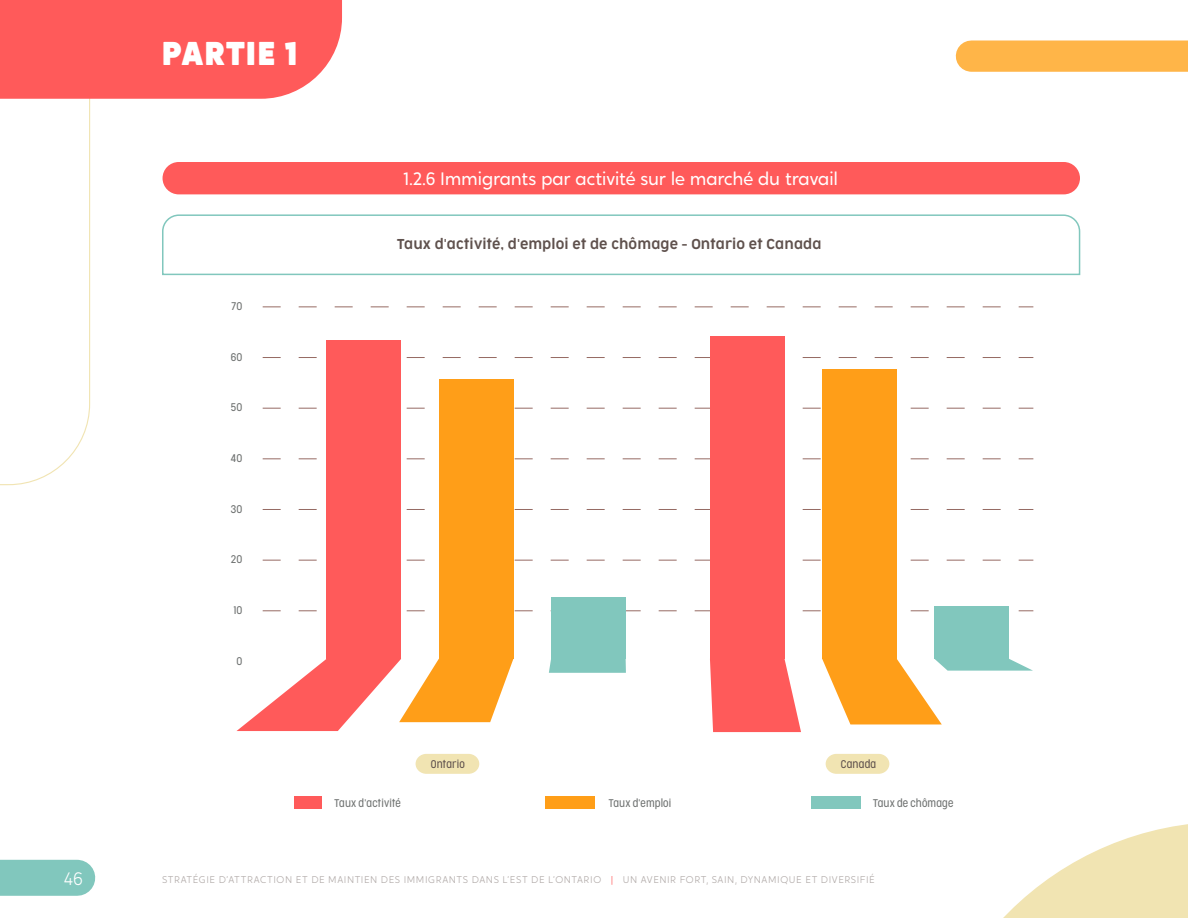
<style>
.page{position:relative;width:1188px;height:918px;background:#fff}
.page>*{position:absolute;margin:0;border:0;box-sizing:border-box;transform-origin:0 0}
.t1{font:900 33px "Crossten";letter-spacing:.05em;color:#fff}
.t2{font:18px "Crossten";letter-spacing:-.02em;color:#fff}
.t3{font:300 18px "Crossten";color:#fff}
.t4{font:300 13.5px "Cocogoose Narrow";letter-spacing:.01em;color:#5f514d}
.t5{font:300 10.5px "Cocogoose Condensed";letter-spacing:.01em;color:#6f7271}
.t6{font:300 10.5px "Cocogoose Condensed";letter-spacing:.01em;color:#5f514d}
.t7{font:300 9.75px "Crossten";letter-spacing:.06em;color:#afa8a6}
.s1{color:#ff5a5a}
</style>
<div class="page">
<svg style="left:1003px;top:824px;width:185px;height:94px"></svg>
<svg style="left:0;top:99px;width:90px;height:386px"></svg>
<div style="left:971px;top:41px;width:217px;height:31px;background:#ffb548"></div>
<div style="left:0;top:0;width:342px;height:99px;background:#ff5a5a"></div>
<div style="left:163px;top:162px;width:917px;height:32px;background:#ff5a5a;border-radius:16px"></div>
<svg style="left:263px;top:611px;width:770px;height:1px"></svg>
<svg style="left:263px;top:560px;width:770px;height:1px"></svg>
<svg style="left:263px;top:509px;width:770px;height:1px"></svg>
<svg style="left:263px;top:459px;width:770px;height:1px"></svg>
<svg style="left:263px;top:408px;width:770px;height:1px"></svg>
<svg style="left:263px;top:357px;width:770px;height:1px"></svg>
<svg style="left:263px;top:307px;width:770px;height:1px"></svg>
<div style="left:812px;top:796px;width:49px;height:13px;background:#81c7bd"></div>
<div style="left:551px;top:597px;width:75px;height:62px;background:#81c7bd"></div>
<div style="left:934px;top:607px;width:75px;height:52px;background:#81c7bd"></div>
<div style="left:545px;top:796px;width:49px;height:13px;background:#ff9e18"></div>
<div style="left:439px;top:380px;width:74px;height:279px;background:#ff9e18"></div>
<div style="left:822px;top:370px;width:75px;height:289px;background:#ff9e18"></div>
<div style="left:295px;top:796px;width:27px;height:13px;background:#ff5a5a"></div>
<div style="left:327px;top:341px;width:74px;height:318px;background:#ff5a5a"></div>
<div style="left:710px;top:336px;width:75px;height:323px;background:#ff5a5a"></div>
<svg style="left:549px;top:659px;width:77px;height:14px"></svg>
<svg style="left:822px;top:659px;width:211px;height:65px"></svg>
<svg style="left:236px;top:659px;width:277px;height:72px"></svg>
<svg style="left:710px;top:659px;width:91px;height:73px"></svg>
<svg style="left:162px;top:214px;width:918px;height:62px"></svg>
<svg style="left:416px;top:754px;width:63px;height:20px"></svg>
<svg style="left:826px;top:754px;width:63px;height:20px"></svg>
<div style="left:0;top:860px;width:77px;height:36px;background:#81c7bd"></div>
<h1 class="t1" style="left:162px;top:32px;width:137px">PARTIE 1</h1>
<p class="t5" style="left:232px;top:299px;width:12px">70</p>
<p class="t5" style="left:231px;top:350px;width:13px">60</p>
<p class="t5" style="left:231px;top:400px;width:13px">50</p>
<p class="t5" style="left:231px;top:451px;width:13px">40</p>
<p class="t5" style="left:231px;top:502px;width:13px">30</p>
<p class="t5" style="left:231px;top:552px;width:13px">20</p>
<p class="t5" style="left:234px;top:603px;width:10px">10</p>
<p class="t5" style="left:237px;top:654px;width:7px">0</p>
<h2 class="t2" style="left:404px;top:167px;width:436px">1.2.6 Immigrants par activité sur le marché du travail</h2>
<h3 class="t4" style="left:397px;top:234px;width:426px">Taux d'activité, d'emploi et de chômage - Ontario et Canada</h3>
<p class="t6" style="left:431px;top:757px;width:35px">Ontario</p>
<p class="t6" style="left:841px;top:757px;width:37px">Canada</p>
<p class="t5" style="left:335px;top:796px;width:68px">Taux d'activité</p>
<p class="t5" style="left:609px;top:796px;width:64px">Taux d'emploi</p>
<p class="t5" style="left:873px;top:796px;width:82px">Taux de chômage</p>
<h2 class="t3" style="left:64px;top:867px;width:20px">46</h2>
<p class="t7" style="left:162px;top:874px;width:714px">STRATÉGIE D’ATTRACTION ET DE MAINTIEN DES IMMIGRANTS DANS L’EST DE L’ONTARIO <span class="s1">|</span> UN AVENIR FORT, SAIN, DYNAMIQUE ET DIVERSIFIÉ</p>
</div>
